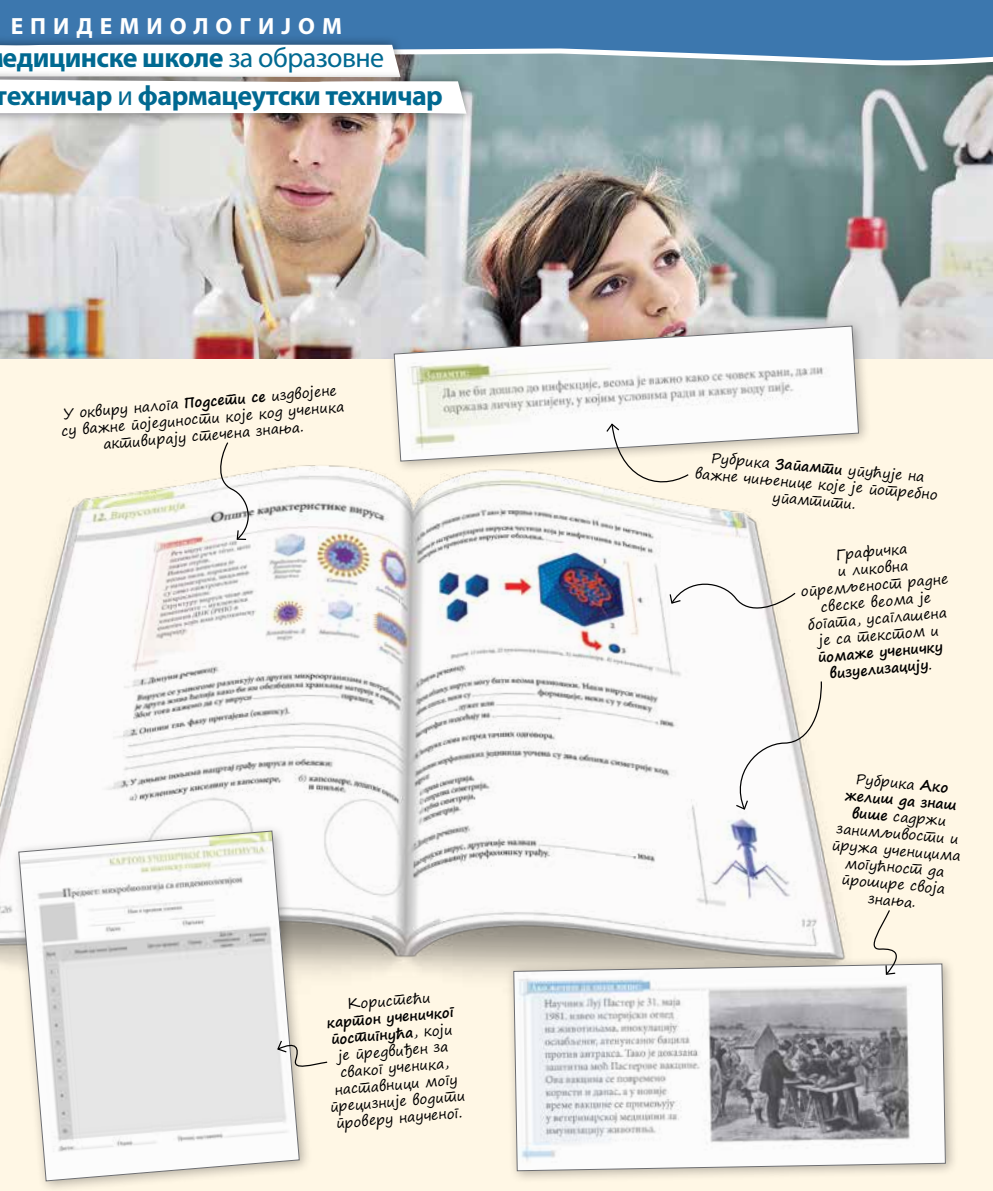
<style>
.page{position:relative;width:993px;height:1191px;background:#fff}
.page>*{position:absolute;margin:0;border:0;box-sizing:border-box;transform-origin:0 0}
.t1{font:700 28px/38.5px "Myriad Pro";letter-spacing:-.02em;color:#006991}
.t2{font:700 23.45px "Myriad Pro";letter-spacing:.3em;color:#fff}
.t3{font:14px/16.8px "Segoe Print";color:#000;text-align:center}
.t4{font:14px/21.7px "Segoe Print";color:#000;scale:1.1 1}
.t5{font:700 14px/16.8px "Segoe Print";color:#000;text-align:center}
.s1{font-weight:400}
.s2{font-weight:700}
</style>
<div class="page">
<div style="left:0;top:35px;width:992px;height:1156px;background:#fff7e5"></div>
<hr style="left:0;top:393px;width:1px;height:798px;background:#fff">
<img style="left:0;top:68px;width:992px;height:290px">
<svg style="left:0;top:0;width:992px;height:68px;background:#4c81b1"></svg>
<img style="left:0;top:393px;width:845px;height:686px">
<div style="left:385px;top:318px;width:486px;height:156px;background:#000;opacity:.3"></div>
<svg style="left:393px;top:325px;width:466px;height:137px;background:#ebeae6"></svg>
<div style="left:505px;top:955px;width:453px;height:229px;background:#000;opacity:.3"></div>
<svg style="left:513px;top:963px;width:432px;height:208px;background:#ccccce"></svg>
<div style="left:11px;top:823px;width:301px;height:368px;background:#000;opacity:.3"></div>
<svg style="left:18px;top:830px;width:281px;height:351px;background:#e9e8e6"></svg>
<svg style="left:605px;top:422px;width:84px;height:70px"></svg>
<svg style="left:216px;top:441px;width:40px;height:100px"></svg>
<svg style="left:276px;top:1039px;width:52px;height:32px"></svg>
<svg style="left:865px;top:910px;width:38px;height:66px"></svg>
<svg style="left:668px;top:576px;width:128px;height:39px"></svg>
<svg style="left:729px;top:680px;width:93px;height:130px"></svg>
<div style="left:0;top:29px;width:410px;height:59px;background:#3c77ae"></div>
<div style="left:0;top:66px;width:475px;height:58px;background:#000;opacity:.5"></div>
<svg style="left:0;top:40px;width:466px;height:74px;background:#e1e5e9"></svg>
<svg style="left:833px;top:497px;width:9px;height:3px"></svg>
<h2 class="t2" style="left:11px;top:10px;width:332px">ЕПИДЕМИОЛОГИЈОМ</h2>
<h1 class="t1" style="left:-5px;top:37px;width:449px">едицинске школе <span class="s1">за образовне </span>техничар <span class="s1">и</span> фармацеутски техничар</h1>
<p class="t3" style="left:59px;top:405px;width:285px;rotate:-5deg">У оквиру налоīа <span class="s2">Поgсе</span><sup>–</sup><span class="s2">ши се</span> изgвојене су важне ūојеgинос–ши које коg ученика ак–шивирају с–шечена знања.</p>
<p class="t3" style="left:346px;top:995px;width:85px;rotate:-5deg">Корис–шећи</p>
<p class="t3" style="left:322px;top:1014px;width:137px;rotate:-5deg"><span class="s2">кар</span><sup>–</sup><span class="s2">шон ученичкоī ūос</span><sup>–</sup><span class="s2">шиīнућа</span>, који је ūреgвиђен за свакоī ученика, нас–шавници моīу ūрецизније воgи–ши ūроверу наученоī.</p>
<p class="t3" style="left:711px;top:449px;width:133px;rotate:5deg">Рубрика <span class="s2">Заūамши</span></p>
<p class="t3" style="left:697px;top:448px;width:245px;text-align:left;text-indent:125px;rotate:5deg"><sup>–</sup> уūућује на важне чињенице које је ūошребно</p>
<p class="t3" style="left:773px;top:488px;width:60px;rotate:5deg">уūамши</p>
<p class="t4" style="left:810px;top:489px;width:43px;rotate:5deg">– ши.</p>
<p class="t3" style="left:796px;top:549px;width:149px;rotate:-5deg">Графичка<br>и ликовна оūремљенос–ш раgне свеске веома је боīа–ша, усаīлашена је са –шекс–шом и</p>
<p class="t5" style="left:816px;top:648px;width:127px;rotate:-5deg">ūомаже ученичку визуелизацију<span class="s1">.</span></p>
<p class="t3" style="left:841px;top:769px;width:124px;rotate:5deg">Рубрика <span class="s2">Ако желиш gа знаш више</span> саgржи занимљивосши и</p>
<p class="t4" style="left:834px;top:812px;width:119px;text-indent:90px;rotate:5deg">– ūружа ученицима</p>
<p class="t3" style="left:845px;top:854px;width:101px;rotate:5deg">моīућносш gа</p>
<p class="t4" style="left:844px;top:846px;width:96px;text-indent:67px;rotate:5deg">– ūрошире своја</p>
<p class="t3" style="left:868px;top:889px;width:49px;rotate:5deg">знања.</p>
</div>
